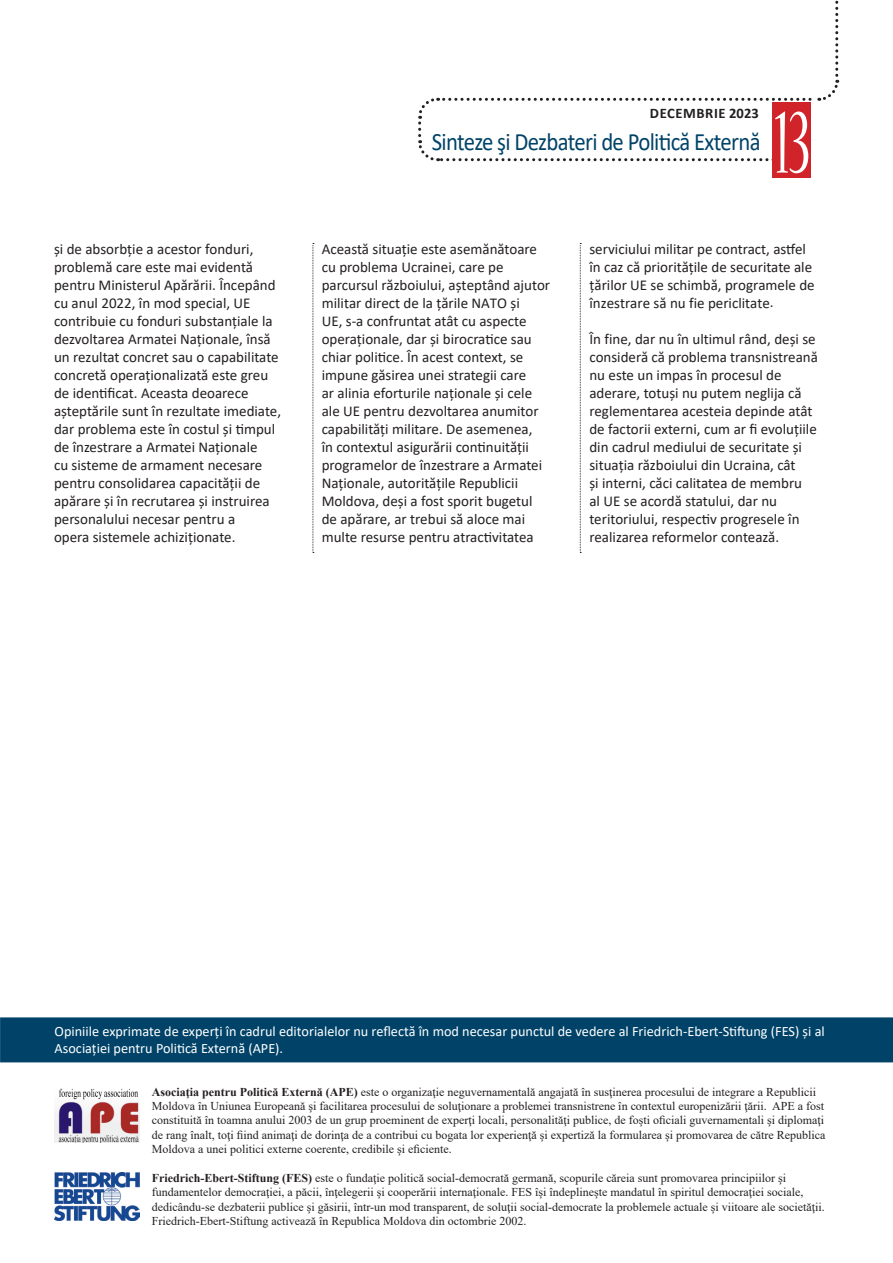
<style>
.page{position:relative;width:893px;height:1263px;background:#fff}
.page>*{position:absolute;margin:0;border:0;box-sizing:border-box;transform-origin:0 0}
.t1{font:condensed 102px "Nueva Std";color:#fff;scale:.64 1}
.t2{font:25.05px "Calibri";letter-spacing:-.03em;color:#014368;scale:.91 1}
.texte{font:15px/18px "Calibri";color:#231f20}
.t3{font:700 14.55px "Calibri";letter-spacing:.04em;color:#231f20}
.texte-2{font:14.25px/17.1px "Calibri";color:#fff}
.t4{font:12px/14.4px "Times New Roman";color:#231f20}
.s1{font-weight:700}
</style>
<div class="page">
<svg style="left:418px;top:0;width:422px;height:163px"></svg>
<div style="left:772px;top:102px;width:38px;height:76px;background:#d1232a"></div>
<svg style="left:313px;top:243px;width:1px;height:310px"></svg>
<svg style="left:580px;top:243px;width:1px;height:310px"></svg>
<div style="left:0;top:1017px;width:893px;height:45px;background:#014368"></div>
<img style="left:55px;top:1172px;width:84px;height:49px">
<img style="left:55px;top:1088px;width:84px;height:54px">
<p class="t3" style="left:650px;top:103px;width:110px">DECEMBRIE 2023</p>
<p class="t1" style="left:775px;top:96px;width:57px">13</p>
<h2 class="t2" style="left:432px;top:124px;width:363px">Sinteze şi Dezbateri de Politică Externă</h2>
<p class="texte" style="left:54px;top:240px;width:229px">și de absorbție a acestor fonduri, problemă care este mai evidentă pentru Ministerul Apărării. Începând cu anul 2022, în mod special, UE contribuie cu fonduri substanțiale la dezvoltarea Armatei Naționale, însă un rezultat concret sau o capabilitate concretă operaționalizată este greu de identificat. Aceasta deoarece așteptările sunt în rezultate imediate, dar problema este în costul și timpul de înzestrare a Armatei Naționale<br>cu sisteme de armament necesare pentru consolidarea capacității de apărare și în recrutarea și instruirea personalului necesar pentru a<br>opera sistemele achiziționate.</p>
<p class="texte" style="left:322px;top:240px;width:230px">Această situație este asemănătoare cu problema Ucrainei, care pe parcursul războiului, așteptând ajutor militar direct de la țările NATO și<br>UE, s-a confruntat atât cu aspecte operaționale, dar și birocratice sau chiar politice. În acest context, se impune găsirea unei strategii care<br>ar alinia eforturile naționale și cele ale UE pentru dezvoltarea anumitor capabilități militare. De asemenea,<br>în contextul asigurării continuității programelor de înzestrare a Armatei Naționale, autoritățile Republicii Moldova, deși a fost sporit bugetul de apărare, ar trebui să aloce mai multe resurse pentru atractivitatea</p>
<p class="texte" style="left:589px;top:240px;width:227px">serviciului militar pe contract, astfel în caz că prioritățile de securitate ale țărilor UE se schimbă, programele de înzestrare să nu fie periclitate.</p>
<p class="texte" style="left:589px;top:330px;width:230px">În fine, dar nu în ultimul rând, deși se consideră că problema transnistreană nu este un impas în procesul de aderare, totuși nu putem neglija că reglementarea acesteia depinde atât de factorii externi, cum ar fi evoluțiile din cadrul mediului de securitate și situația războiului din Ucraina, cât<br>și interni, căci calitatea de membru<br>al UE se acordă statului, dar nu teritoriului, respectiv progresele în realizarea reformelor contează.</p>
<p class="texte-2" style="left:55px;top:1022px;width:772px">Opiniile exprimate de experți în cadrul editorialelor nu reflectă în mod necesar punctul de vedere al Friedrich-Ebert-Stiftung (FES) și al<br>Asociației pentru Politică Externă (APE).</p>
<p class="t4" style="left:152px;top:1084px;width:675px"><span class="s1">Asociaţia pentru Politică Externă (APE)</span> este o organizaţie neguvernamentală angajată în susţinerea procesului de integrare a Republicii Moldova în Uniunea Europeană şi facilitarea procesului de soluţionare a problemei transnistrene în contextul europenizării ţării. APE a fost constituită în toamna anului 2003 de un grup proeminent de experţi locali, personalităţi publice, de foşti oficiali guvernamentali şi diplomaţi de rang înalt, toţi fiind animaţi de dorinţa de a contribui cu bogata lor experienţă şi expertiză la formularea şi promovarea de către Republica Moldova a unei politici externe coerente, credibile şi eficiente.</p>
<p class="t4" style="left:152px;top:1170px;width:674px"><span class="s1">Friedrich-Ebert-Stiftung (FES)</span> este o fundaţie politică social-democrată germană, scopurile căreia sunt promovarea principiilor şi fundamentelor democraţiei, a păcii, înţelegerii şi cooperării internaţionale. FES îşi îndeplineşte mandatul în spiritul democraţiei sociale, dedicându-se dezbaterii publice şi găsirii, într-un mod transparent, de soluţii social-democrate la problemele actuale şi viitoare ale societăţii.<br>Friedrich-Ebert-Stiftung activează în Republica Moldova din octombrie 2002.</p>
</div>
